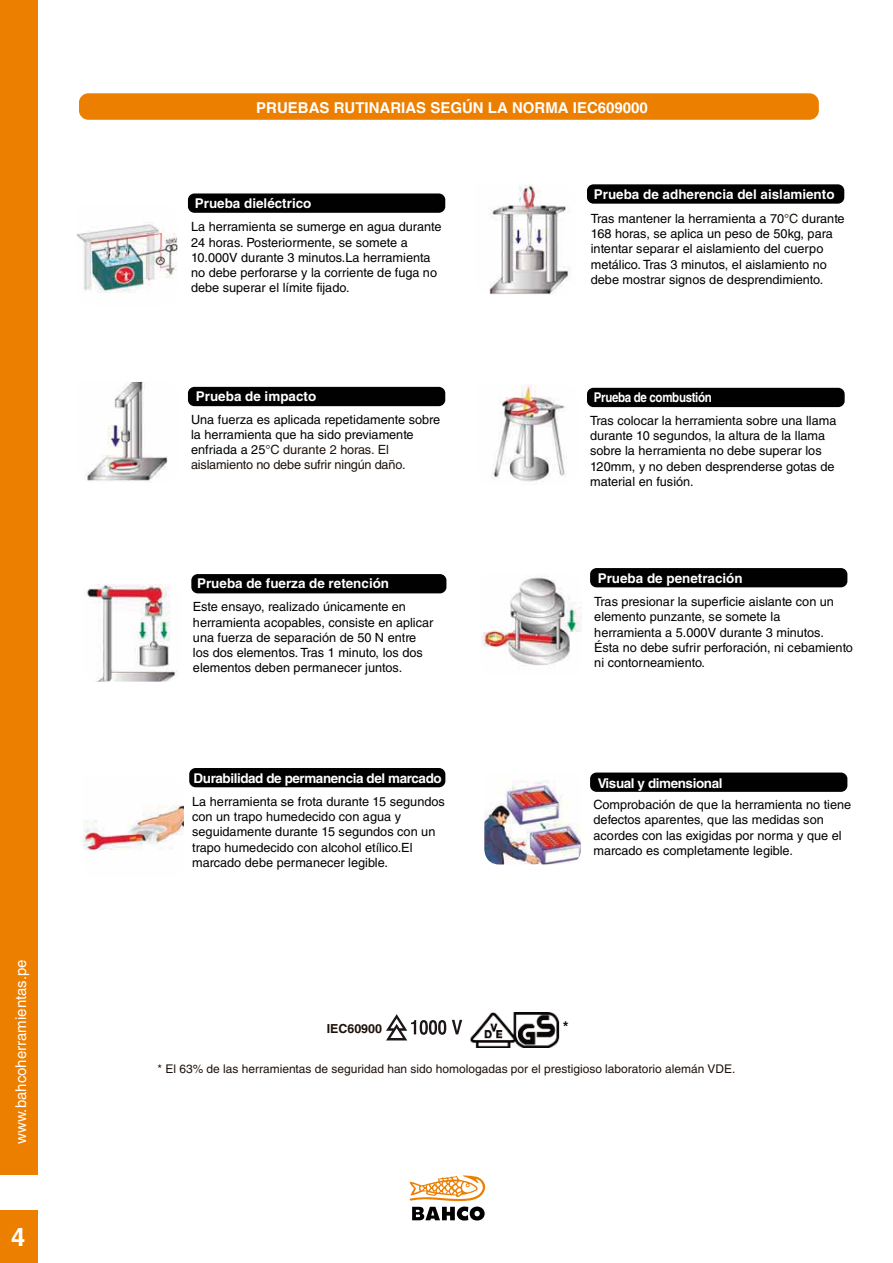
<style>
.page{position:relative;width:893px;height:1263px;background:#fff}
.page>*{position:absolute;margin:0;border:0;box-sizing:border-box;transform-origin:0 0}
.t1{font:700 25.35px "Helvetica LT Std";color:#fff}
.t2{font:700 15px "Helvetica LT Std";color:#fff}
.t3{font:15px "Helvetica LT Std";color:#fff}
.t4{font:700 15px "Helvetica LT Std";color:#1d120b}
.t5{font:700 13.5px "Helvetica LT Std";color:#fff}
.t6{font:700 13.5px "Helvetica LT Std";letter-spacing:-.03em;color:#fff}
.t7{font:700 13.5px "Helvetica LT Std";letter-spacing:-.03em;color:#fff;scale:.86 1}
.t8{font:12.75px/15.3px "Helvetica LT Std";color:#020102}
.t9{font:700 12.45px "Helvetica LT Std";color:#1d120b}
.t10{font:12px "Helvetica LT Std";color:#1d120b}
.s1{color:#1d120b}
</style>
<div class="page">
<div style="left:590px;top:772px;width:257px;height:20px;background:#020102;border-radius:6px"></div>
<div style="left:590px;top:568px;width:257px;height:19px;background:#020102;border-radius:6px"></div>
<div style="left:189px;top:768px;width:256px;height:19px;background:#020102;border-radius:6px"></div>
<div style="left:191px;top:574px;width:255px;height:19px;background:#020102;border-radius:6px"></div>
<div style="left:79px;top:93px;width:740px;height:27px;background:#ec7e00;border-radius:9px"></div>
<div style="left:587px;top:184px;width:257px;height:20px;background:#020102;border-radius:6px"></div>
<div style="left:587px;top:388px;width:258px;height:19px;background:#020102;border-radius:6px"></div>
<div style="left:188px;top:387px;width:257px;height:19px;background:#020102;border-radius:6px"></div>
<div style="left:188px;top:193px;width:257px;height:20px;background:#020102;border-radius:6px"></div>
<img style="left:470px;top:1012px;width:89px;height:36px">
<svg style="left:386px;top:1014px;width:76px;height:26px"></svg>
<div style="left:0;top:1210px;width:38px;height:53px;background:#ec7e00"></div>
<div style="left:0;top:0;width:38px;height:1175px;background:#ec7e00"></div>
<img style="left:83px;top:805px;width:101px;height:45px">
<img style="left:481px;top:576px;width:101px;height:89px">
<img style="left:77px;top:224px;width:100px;height:69px">
<img style="left:86px;top:382px;width:82px;height:100px">
<img style="left:489px;top:184px;width:82px;height:110px">
<img style="left:491px;top:384px;width:76px;height:98px">
<img style="left:484px;top:780px;width:97px;height:84px">
<img style="left:87px;top:584px;width:90px;height:98px">
<svg style="left:409px;top:1175px;width:77px;height:45px"></svg>
<p class="t3" style="left:12px;top:1144px;width:186px;rotate:-90deg">www.bahcoherramientas.pe</p>
<h1 class="t1" style="left:11px;top:1222px;width:16px">4</h1>
<p class="t2" style="left:256px;top:98px;width:393px">PRUEBAS RUTINARIAS SEGÚN LA NORMA IEC609000</p>
<p class="t5" style="left:195px;top:195px;width:118px">Prueba dieléctrico</p>
<p class="t5" style="left:594px;top:186px;width:242px">Prueba de adherencia del aislamiento</p>
<p class="t8" style="left:191px;top:219px;width:252px">La herramienta se sumerge en agua durante 24 horas. Posteriormente, se somete a 10.000V durante 3 minutos.La herramienta no debe perforarse y la corriente de fuga no debe superar el límite fijado.</p>
<p class="t8" style="left:591px;top:211px;width:255px">Tras mantener la herramienta a 70<span class="s1">°C</span> durante 168 horas, se aplica un peso de 50kg, para intentar separar el aislamiento del cuerpo metálico. Tras 3 minutos, el aislamiento no debe mostrar signos de desprendimiento.</p>
<p class="t5" style="left:196px;top:388px;width:122px">Prueba de impacto</p>
<p class="t7" style="left:594px;top:389px;width:139px">Prueba de combustión</p>
<p class="t8" style="left:191px;top:411px;width:251px">Una fuerza es aplicada repetidamente sobre la herramienta que ha sido previamente enfriada a 25<span class="s1">°C durante 2 horas. El aislamiento no debe sufrir ningún daño.</span></p>
<p class="t8" style="left:590px;top:413px;width:248px">Tras colocar la herramienta sobre una llama durante 10 segundos, la altura de la llama sobre la herramienta no debe superar los 120mm, y no deben desprenderse gotas de material en fusión.</p>
<p class="t5" style="left:197px;top:575px;width:194px">Prueba de fuerza de retención</p>
<p class="t5" style="left:598px;top:570px;width:146px">Prueba de penetración</p>
<p class="t8" style="left:193px;top:599px;width:242px">Este ensayo, realizado únicamente en herramienta acopables, consiste en aplicar una fuerza de separación de 50 N entre los dos elementos. Tras 1 minuto, los dos elementos deben permanecer juntos.</p>
<p class="t8" style="left:594px;top:594px;width:260px">Tras presionar la superficie aislante con un elemento punzante, se somete la<br>herramienta a 5.000V durante 3 minutos.<br>Ésta no debe sufrir perforación, ni cebamiento ni contorneamiento.</p>
<p class="t6" style="left:194px;top:769px;width:250px">Durabilidad de permanencia del marcado</p>
<p class="t6" style="left:598px;top:775px;width:126px">Visual y dimensional</p>
<p class="t8" style="left:192px;top:794px;width:254px">La herramienta se frota durante 15 segundos con un trapo humedecido con agua y seguidamente durante 15 segundos con un trapo humedecido con alcohol etílico.El marcado debe permanecer legible.</p>
<p class="t8" style="left:594px;top:797px;width:259px">Comprobación de que la herramienta no tiene defectos aparentes, que las medidas son acordes con las exigidas por norma y que el marcado es completamente legible.</p>
<p class="t9" style="left:327px;top:1021px;width:57px">IEC60900</p>
<p class="t4" style="left:563px;top:1018px;width:7px">*</p>
<p class="t10" style="left:157px;top:1061px;width:580px">* El 63% de las herramientas de seguridad han sido homologadas por el prestigioso laboratorio alemán VDE.</p>
</div>
